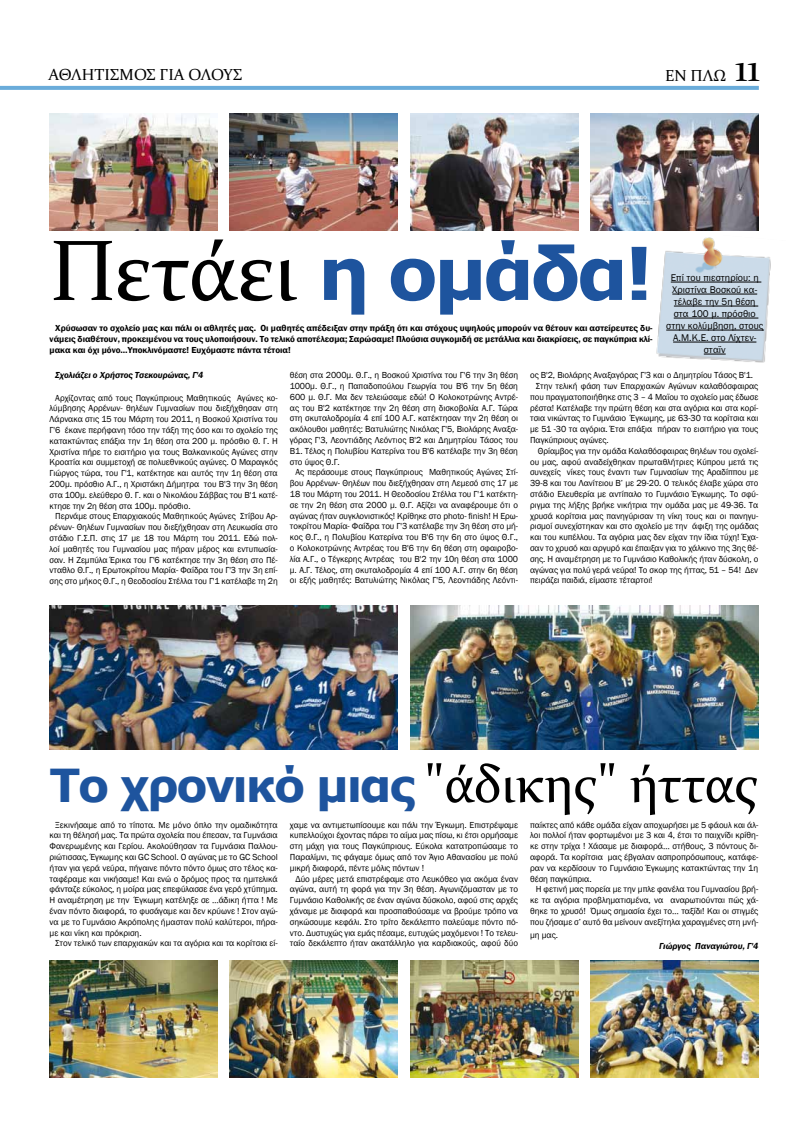
<style>
.page{position:relative;width:808px;height:1134px;background:#fff}
.page>*{position:absolute;margin:0;border:0;box-sizing:border-box;transform-origin:0 0}
.t1{font:700 73px "Verdana";color:#1e549e}
.t2{font:700 45.4px "Verdana";letter-spacing:-.05em;color:#1e549e}
.t3{font:40px "Constantia";color:#000}
.t4{font:16px "Constantia";color:#000}
.t5{font:10px/12px "Franklin Gothic";letter-spacing:.005em;color:#000;text-align:center}
.t6{font:9px/10.8px "Franklin Gothic";letter-spacing:-.005em;color:#000;text-align:justify}
.t7{font:600 9px/10.8px "Franklin Gothic";color:#000;text-align:justify}
.t8{font:italic 600 9px "Franklin Gothic";letter-spacing:-.005em;color:#000}
.s1{font-family:"Constantia";font-weight:400;font-size:86.4px;color:#000}
.s2{font-family:"Constantia";font-weight:400;font-size:53.5px;color:#000}
</style>
<div class="page">
<svg style="left:0;top:86px;width:759px;height:4px;background:#6eaedb"></svg>
<img style="left:50px;top:605px;width:348px;height:145px">
<img style="left:50px;top:113px;width:168px;height:117px">
<img style="left:230px;top:113px;width:168px;height:117px">
<img style="left:410px;top:605px;width:348px;height:145px">
<img style="left:590px;top:960px;width:168px;height:117px">
<img style="left:50px;top:960px;width:168px;height:117px">
<img style="left:230px;top:960px;width:168px;height:117px">
<img style="left:410px;top:113px;width:168px;height:117px">
<img style="left:410px;top:960px;width:168px;height:117px">
<img style="left:590px;top:113px;width:168px;height:117px">
<img style="left:651px;top:230px;width:120px;height:133px">
<hr style="left:671px;top:282px;width:90px;height:1px;background:#000">
<hr style="left:672px;top:294px;width:85px;height:1px;background:#000">
<hr style="left:674px;top:306px;width:84px;height:1px;background:#000">
<hr style="left:674px;top:318px;width:84px;height:1px;background:#000">
<hr style="left:666px;top:330px;width:98px;height:1px;background:#000">
<hr style="left:673px;top:342px;width:83px;height:1px;background:#000">
<svg style="left:704px;top:354px;width:22px;height:1px"></svg>
<h3 class="t4" style="left:48px;top:64px;width:196px">ΑΘΛΗΤΙΣΜΟΣ ΓΙΑ ΟΛΟΥΣ</h3>
<h3 class="t4" style="left:665px;top:65px;width:63px">ΕΝ ΠΛΩ</h3>
<h3 class="t3" style="left:735px;top:40px;width:27px">11</h3>
<h1 class="t1" style="left:50px;top:222px;width:606px"><span class="s1">Πετάει</span> η ομάδα!</h1>
<p class="t7" style="left:50px;top:323px;width:604px;text-indent:6px">Χρύσωσαν το σχολείο μας και πάλι οι αθλητές μας. Οι μαθητές απέδειξαν στην πράξη ότι και στόχους υψηλούς μπορούν να θέτουν και αστείρευτες δυ&shy;νάμεις διαθέτουν, προκειμένου να τους υλοποιήσουν. Το τελικό αποτέλεσμα; Σαρώσαμε! Πλούσια συγκομιδή σε μετάλλια και διακρίσεις, σε παγκύπρια κλί&shy;μακα και όχι μόνο…Υποκλινόμαστε! Ευχόμαστε πάντα τέτοια!</p>
<p class="t5" style="left:666px;top:272px;width:99px">Επί του πιεστηρίου: η<br>Χριστίνα Βοσκού κα&shy;τέλαβε την 5η θέση στα 100 μ. πρόσθιο στην κολύμβηση, στους<br>Α.Μ.Κ.Ε. στο Λίχτεν&shy;σταϊν</p>
<p class="t8" style="left:55px;top:369px;width:150px">Σχολιάζει ο Χρήστος Τσεκουρώνας, Γ'4</p>
<p class="t6" style="left:50px;top:392px;width:230px;text-indent:6px">Αρχίζοντας από τους Παγκύπριους Μαθητικούς Αγώνες κο&shy;λύμβησης Αρρένων- θηλέων Γυμνασίων που διεξήχθησαν στη Λάρνακα στις 15 του Μάρτη του 2011, η Βοσκού Χριστίνα του Γ'6 έκανε περήφανη τόσο την τάξη της όσο και το σχολείο της κατακτώντας επάξια την 1η θέση στα 200 μ. πρόσθιο Θ. Γ. Η Χριστίνα πήρε το εισιτήριο για τους Βαλκανικούς Αγώνες στην Κροατία και συμμετοχή σε πολυεθνικούς αγώνες. Ο Μαραγκός Γιώργος τώρα, του Γ'1, κατέκτησε και αυτός την 1η θέση στα 200μ. πρόσθιο Α.Γ., η Χριστάκη Δήμητρα του Β'3 την 3η θέση στα 100μ. ελεύθερο Θ. Γ. και ο Νικολάου Σάββας του Β'1 κατέ&shy;κτησε την 2η θέση στα 100μ. πρόσθιο.</p>
<p class="t6" style="left:50px;top:511px;width:230px;text-indent:6px">Περνάμε στους Επαρχιακούς Μαθητικούς Αγώνες Στίβου Αρ&shy;ρένων- Θηλέων Γυμνασίων που διεξήχθησαν στη Λευκωσία στο στάδιο Γ.Σ.Π. στις 17 με 18 του Μάρτη του 2011. Εδώ πολ&shy;λοί μαθητές του Γυμνασίου μας πήραν μέρος και εντυπωσία&shy;σαν. Η Ζεμπύλα Έρικα του Γ'6 κατέκτησε την 3η θέση στο Πέ&shy;νταθλο Θ.Γ., η Ερωτοκρίτου Μαρία- Φαίδρα του Γ'3 την 3η επί&shy;σης στο μήκος Θ.Γ., η Θεοδοσίου Στέλλα του Γ'1 κατέλαβε τη 2η</p>
<p class="t6" style="left:290px;top:370px;width:230px">θέση στα 2000μ. Θ.Γ., η Βοσκού Χριστίνα του Γ'6 την 3η θέση 1000μ. Θ.Γ., η Παπαδοπούλου Γεωργία του Β'6 την 5η θέση 600 μ. Θ.Γ. Μα δεν τελειώσαμε εδώ! Ο Κολοκοτρώνης Αντρέ&shy;ας του Β'2 κατέκτησε την 2η θέση στη δισκοβολία Α.Γ. Τώρα στη σκυταλοδρομία 4 επί 100 Α.Γ. κατέκτησαν την 2η θέση οι ακόλουθοι μαθητές: Βατυλιώτης Νικόλας Γ'5, Βιολάρης Αναξα&shy;γόρας Γ'3, Λεοντιάδης Λεόντιος Β'2 και Δημητρίου Τάσος του Β1. Τέλος η Πολυβίου Κατερίνα του Β'6 κατέλαβε την 3η θέση στο ύψος Θ.Γ.</p>
<p class="t6" style="left:290px;top:467px;width:230px;text-indent:6px">Ας περάσουμε στους Παγκύπριους Μαθητικούς Αγώνες Στί&shy;βου Αρρένων- Θηλέων που διεξήχθησαν στη Λεμεσό στις 17 με 18 του Μάρτη του 2011. Η Θεοδοσίου Στέλλα του Γ'1 κατέκτη&shy;σε την 2η θέση στα 2000 μ. Θ.Γ. Αξίζει να αναφέρουμε ότι ο αγώνας ήταν συγκλονιστικός! Κρίθηκε στο photo- finish! Η Ερω&shy;τοκρίτου Μαρία- Φαίδρα του Γ'3 κατέλαβε την 3η θέση στο μή&shy;κος Θ.Γ., η Πολυβίου Κατερίνα του Β'6 την 6η στο ύψος Θ.Γ., ο Κολοκοτρώνης Αντρέας του Β'6 την 6η θέση στη σφαιροβο&shy;λία Α.Γ., ο Τέγκερης Αντρέας του Β'2 την 10η θέση στα 1000 μ. Α.Γ. Τέλος, στη σκυταλοδρομία 4 επί 100 Α.Γ. στην 6η θέση οι εξής μαθητές: Βατυλιώτης Νικόλας Γ'5, Λεοντιάδης Λεόντι-</p>
<p class="t6" style="left:530px;top:370px;width:225px">ος Β'2, Βιολάρης Αναξαγόρας Γ'3 και ο Δημητρίου Τάσος Β'1.</p>
<p class="t6" style="left:536px;top:381px;width:224px">Στην τελική φάση των Επαρχιακών Αγώνων καλαθόσφαιρας</p>
<p class="t6" style="left:530px;top:392px;width:230px">που πραγματοποιήθηκε στις 3 – 4 Μαϊου το σχολείο μας έδωσε</p>
<p class="t6" style="left:530px;top:402px;width:230px">ρέστα! Κατέλαβε την πρώτη θέση και στα αγόρια και στα κορί-</p>
<p class="t6" style="left:530px;top:413px;width:230px">τσια νικώντας το Γυμνάσιο Έγκωμης, με 63-30 τα κορίτσια και</p>
<p class="t6" style="left:530px;top:424px;width:230px">με 51 -30 τα αγόρια. Έτσι επάξια πήραν το εισιτήριο για τους</p>
<p class="t6" style="left:530px;top:435px;width:80px">Παγκύπριους αγώνες.</p>
<p class="t6" style="left:538px;top:446px;width:222px">Θρίαμβος για την ομάδα Καλαθόσφαιρας θηλέων του σχολεί-</p>
<p class="t6" style="left:530px;top:456px;width:230px">ου μας, αφού αναδείχθηκαν πρωταθλήτριες Κύπρου μετά τις</p>
<p class="t6" style="left:530px;top:467px;width:230px">συνεχείς νίκες τους έναντι των Γυμνασίων της Αραδίππου με</p>
<p class="t6" style="left:530px;top:478px;width:230px">39-8 και του Λανίτειου Β’ με 29-20. Ο τελικός έλαβε χώρα στο</p>
<p class="t6" style="left:530px;top:489px;width:230px">στάδιο Ελευθερία με αντίπαλο το Γυμνάσιο Έγκωμης. Το σφύ-</p>
<p class="t6" style="left:530px;top:500px;width:230px">ριγμα της λήξης βρήκε νικήτρια την ομάδα μας με 49-36. Τα</p>
<p class="t6" style="left:530px;top:510px;width:230px">χρυσά κορίτσια μας πανηγύρισαν τη νίκη τους και οι πανηγυ-</p>
<p class="t6" style="left:530px;top:521px;width:230px">ρισμοί συνεχίστηκαν και στο σχολείο με την άφιξη της ομάδας</p>
<p class="t6" style="left:530px;top:532px;width:230px">και του κυπέλλου. Τα αγόρια μας δεν είχαν την ίδια τύχη! Έχα-</p>
<p class="t6" style="left:530px;top:543px;width:230px">σαν το χρυσό και αργυρό και έπαιξαν για το χάλκινο της 3ης θέ-</p>
<p class="t6" style="left:530px;top:554px;width:230px">σης. Η αναμέτρηση με το Γυμνάσιο Καθολικής ήταν δύσκολη, ο</p>
<p class="t6" style="left:530px;top:564px;width:230px">αγώνας για πολύ γερά νεύρα! Το σκορ της ήττας, 51 – 54! Δεν</p>
<p class="t6" style="left:530px;top:575px;width:124px">πειράζει παιδιά, είμαστε τέταρτοι!</p>
<h2 class="t2" style="left:50px;top:753px;width:711px">Το χρονικό μιας <span class="s2">"άδικης" ήττας</span></h2>
<p class="t6" style="left:50px;top:819px;width:230px;text-indent:6px">Ξεκινήσαμε από το τίποτα. Με μόνο όπλο την ομαδικότητα και τη θέλησή μας. Τα πρώτα σχολεία που έπεσαν, τα Γυμνάσια Φανερωμένης και Γερίου. Ακολούθησαν τα Γυμνάσια Παλλου&shy;ριώτισσας, Έγκωμης και GC School. Ο αγώνας με το GC School ήταν για γερά νεύρα, πήγαινε πόντο πόντο όμως στο τέλος κα&shy;ταφέραμε και νικήσαμε! Και ενώ ο δρόμος προς τα ημιτελικά φάνταζε εύκολος, η μοίρα μας επεφύλασσε ένα γερό χτύπημα.<br>Η αναμέτρηση με την Έγκωμη κατέληξε σε …άδικη ήττα ! Με έναν πόντο διαφορά, το φυσάγαμε και δεν κρύωνε ! Στον αγώ&shy;να με το Γυμνάσιο Ακρόπολης ήμασταν πολύ καλύτεροι, πήρα&shy;με και νίκη και πρόκριση.</p>
<p class="t6" style="left:55px;top:938px;width:224px">Στον τελικό των επαρχιακών και τα αγόρια και τα κορίτσια εί-</p>
<p class="t6" style="left:290px;top:819px;width:230px">χαμε να αντιμετωπίσουμε και πάλι την Έγκωμη. Επιστρέψαμε κυπελλούχοι έχοντας πάρει το αίμα μας πίσω, κι έτσι ορμήσαμε στη μάχη για τους Παγκύπριους. Εύκολα κατατροπώσαμε το Παραλίμνι, τις φάγαμε όμως από τον Άγιο Αθανασίου με πολύ μικρή διαφορά, πέντε μόλις πόντων !</p>
<p class="t6" style="left:290px;top:873px;width:230px;text-indent:6px">Δύο μέρες μετά επιστρέφαμε στο Λευκόθεο για ακόμα έναν αγώνα, αυτή τη φορά για την 3η θέση. Αγωνιζόμασταν με το Γυμνάσιο Καθολικής σε έναν αγώνα δύσκολο, αφού στις αρχές χάναμε με διαφορά και προσπαθούσαμε να βρούμε τρόπο να σηκώσουμε κεφάλι. Στο τρίτο δεκάλεπτο παλεύαμε πόντο πό&shy;ντο. Δυστυχώς για εμάς πέσαμε, ευτυχώς μαχόμενοι ! Το τελευ&shy;ταίο δεκάλεπτο ήταν ακατάλληλο για καρδιακούς, αφού δύο</p>
<p class="t6" style="left:530px;top:819px;width:230px">παίκτες από κάθε ομάδα είχαν αποχωρήσει με 5 φάουλ και άλ&shy;λοι πολλοί ήταν φορτωμένοι με 3 και 4, έτσι το παιχνίδι κρίθη&shy;κε στην τρίχα ! Χάσαμε με διαφορά… στήθους, 3 πόντους δι&shy;αφορά. Τα κορίτσια μας έβγαλαν ασπροπρόσωπους, κατάφε&shy;ραν να κερδίσουν το Γυμνάσιο Έγκωμης κατακτώντας την 1η θέση παγκύπρια.</p>
<p class="t6" style="left:530px;top:884px;width:230px;text-indent:6px">Η φετινή μας πορεία με την μπλε φανέλα του Γυμνασίου βρή&shy;κε τα αγόρια προβληματισμένα, να αναρωτιούνται πώς χά&shy;θηκε το χρυσό! Όμως σημασία έχει το… ταξίδι! Και οι στιγμές που ζήσαμε σ’ αυτό θα μείνουν ανεξίτηλα χαραγμένες στη μνή-</p>
<p class="t6" style="left:530px;top:930px;width:29px">μη μας.</p>
<p class="t8" style="left:659px;top:940px;width:101px">Γιώργος Παναγιώτου, Γ'4</p>
</div>
